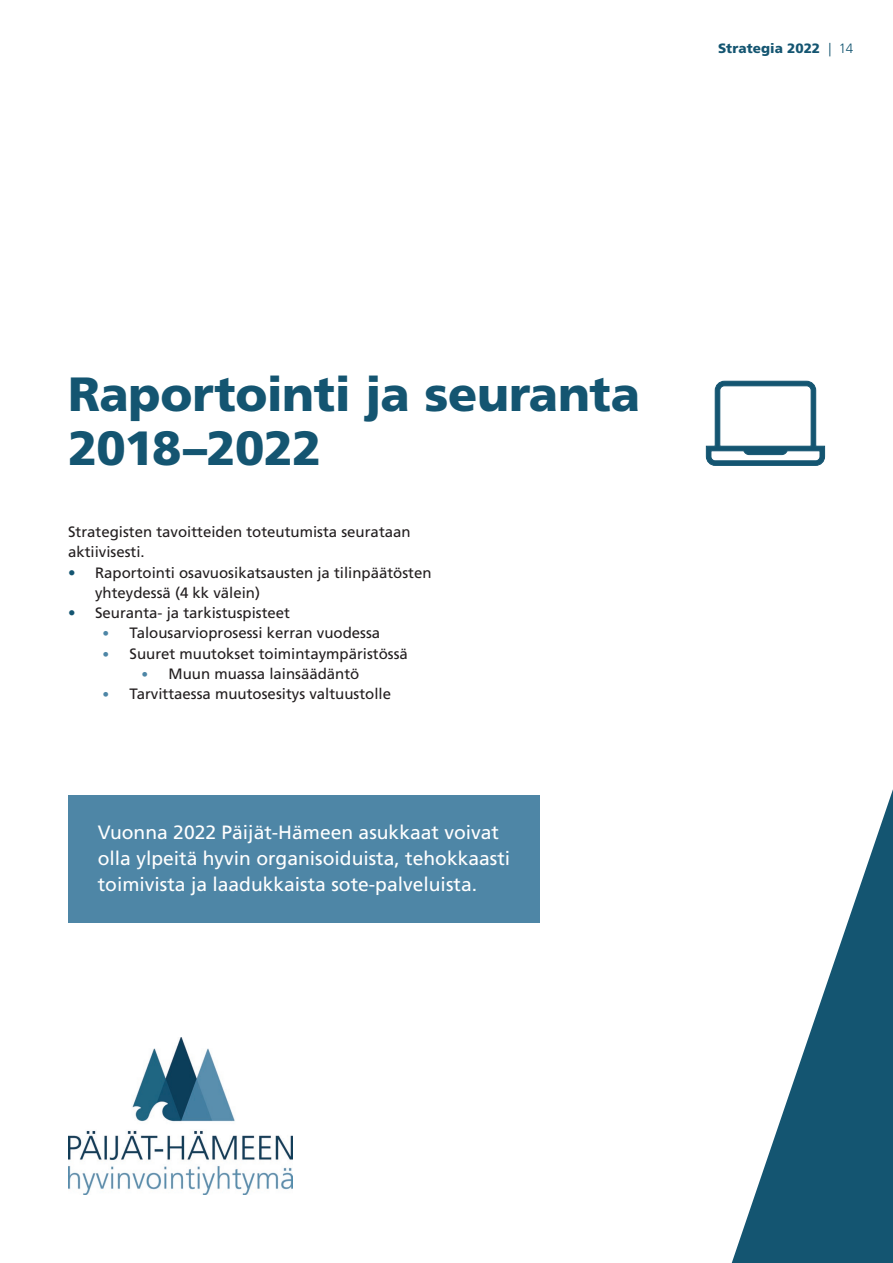
<style>
.page{position:relative;width:893px;height:1263px;background:#fff}
.page>*{position:absolute;margin:0;border:0;box-sizing:border-box;transform-origin:0 0}
.t1{font:900 48px/54px "Frutiger";letter-spacing:-.01em;color:#145571}
.t2{font:19.35px/26px "Frutiger";color:#fff}
.t3{font:15px/20.2px "Frutiger";color:#231f20}
.t4{font:900 13.5px "Frutiger";letter-spacing:.005em;color:#145571}
.s1{font-weight:300}
.s2{font-weight:300;color:#145571}
.s3{font-size:13.5px;color:#4e86a6}
</style>
<div class="page">
<svg style="left:706px;top:380px;width:119px;height:86px"></svg>
<img style="left:68px;top:1038px;width:224px;height:157px">
<svg style="left:732px;top:789px;width:161px;height:474px"></svg>
<div style="left:68px;top:795px;width:472px;height:128px;background:#4e86a6"></div>
<p class="t4" style="left:718px;top:40px;width:137px">Strategia 2022 <span class="s1">| 14</span></p>
<h1 class="t1" style="left:68px;top:367px;width:573px">Raportointi ja seuranta<br>2018–2022</h1>
<p class="t3" style="left:68px;top:522px;width:344px">Strategisten tavoitteiden toteutumista seurataan aktiivisesti.</p>
<p class="t3" style="left:95px;top:562px;width:338px;text-indent:-27px"><span class="s2">•</span> Raportointi osavuosikatsausten ja tilinpäätösten yhteydessä (4 kk välein)</p>
<p class="t3" style="left:68px;top:603px;width:224px"><span class="s2">•</span> Seuranta- ja tarkistuspisteet</p>
<p class="t3" style="left:103px;top:623px;width:279px"><span class="s3">•</span> Talousarvioprosessi kerran vuodessa</p>
<p class="t3" style="left:103px;top:643px;width:307px"><span class="s3">•</span> Suuret muutokset toimintaympäristössä</p>
<p class="t3" style="left:142px;top:663px;width:219px"><span class="s3">•</span> Muun muassa lainsäädäntö</p>
<p class="t3" style="left:103px;top:684px;width:290px"><span class="s3">•</span> Tarvittaessa muutosesitys valtuustolle</p>
<p class="t2" style="left:98px;top:820px;width:414px">Vuonna 2022 Päijät-Hämeen asukkaat voivat olla ylpeitä hyvin organisoiduista, tehokkaasti toimivista ja laadukkaista sote-palveluista.</p>
</div>
